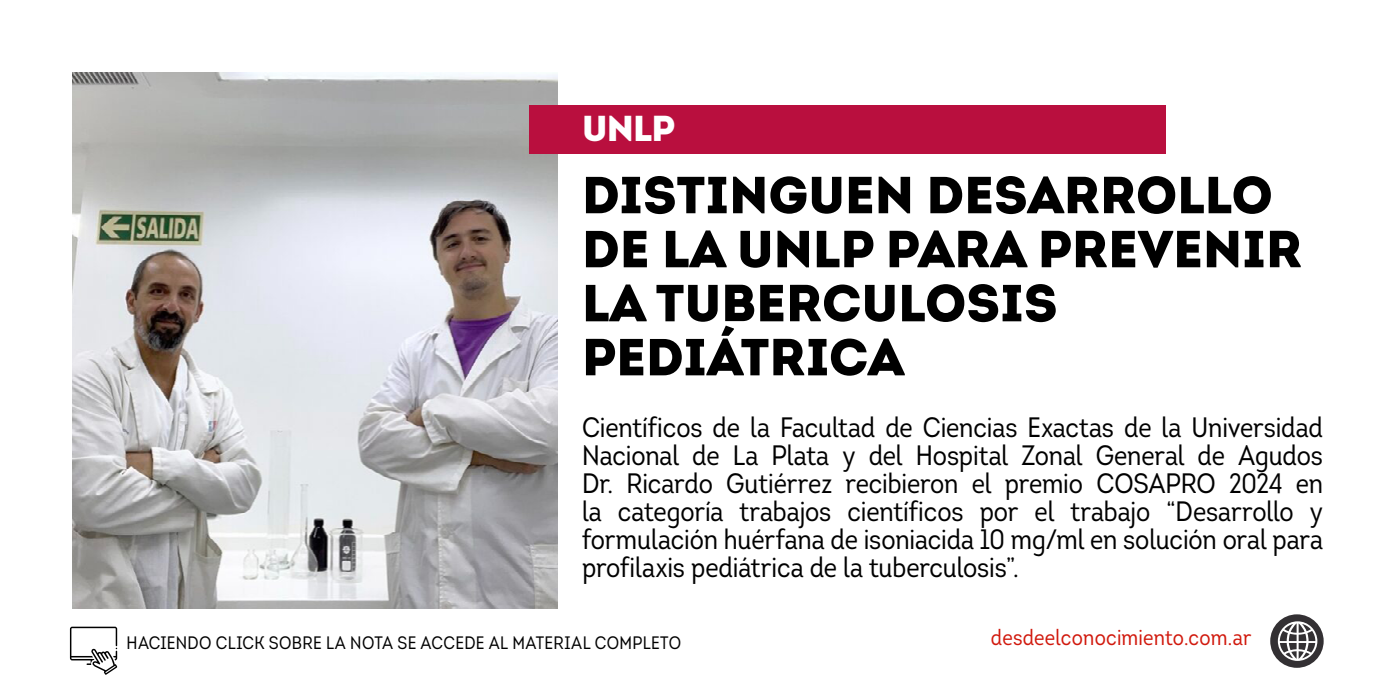
<style>
.page{position:relative;width:1395px;height:681px;background:#fff}
.page>*{position:absolute;margin:0;border:0;box-sizing:border-box;transform-origin:0 0}
.t1{font:900 52px/54px "Intro";color:#000}
.t2{font:900 36px "Intro";color:#fff}
.t3{font:28px/28px "Intro Cond";letter-spacing:-.005em;color:#000;text-align:justify}
.t4{font:22px "Intro Cond";letter-spacing:.01em;color:#d1190d}
.t5{font:18px "Intro Cond";letter-spacing:.02em;color:#000}
</style>
<div class="page">
<div style="left:1270px;top:614px;width:53px;height:53px;background:#333033;border-radius:50%"></div>
<svg style="left:1278px;top:621px;width:39px;height:39px"></svg>
<img style="left:72px;top:72px;width:486px;height:536px">
<div style="left:529px;top:105px;width:636px;height:48px;background:#b90f3e"></div>
<svg style="left:70px;top:626px;width:47px;height:48px"></svg>
<p class="t2" style="left:582px;top:105px;width:95px">UNLP</p>
<h1 class="t1" style="left:582px;top:167px;width:721px">DISTINGUEN DESARROLLO<br>DE LA UNLP PARA PREVENIR<br>LA TUBERCULOSIS<br>PEDIÁTRICA</h1>
<p class="t3" style="left:582px;top:413px;width:742px">Científicos de la Facultad de Ciencias Exactas de la Universidad Nacional de La Plata y del Hospital Zonal General de Agudos Dr. Ricardo Gutiérrez recibieron el premio COSAPRO 2024 en la categoría trabajos científicos por el trabajo “Desarrollo y formulación huérfana de isoniacida 10 mg/ml en solución oral para profilaxis pediátrica de la tuberculosis”.</p>
<p class="t5" style="left:127px;top:631px;width:556px">HACIENDO CLICK SOBRE LA NOTA SE ACCEDE AL MATERIAL COMPLETO</p>
<p class="t4" style="left:991px;top:623px;width:262px">desdeelconocimiento.com.ar</p>
</div>
